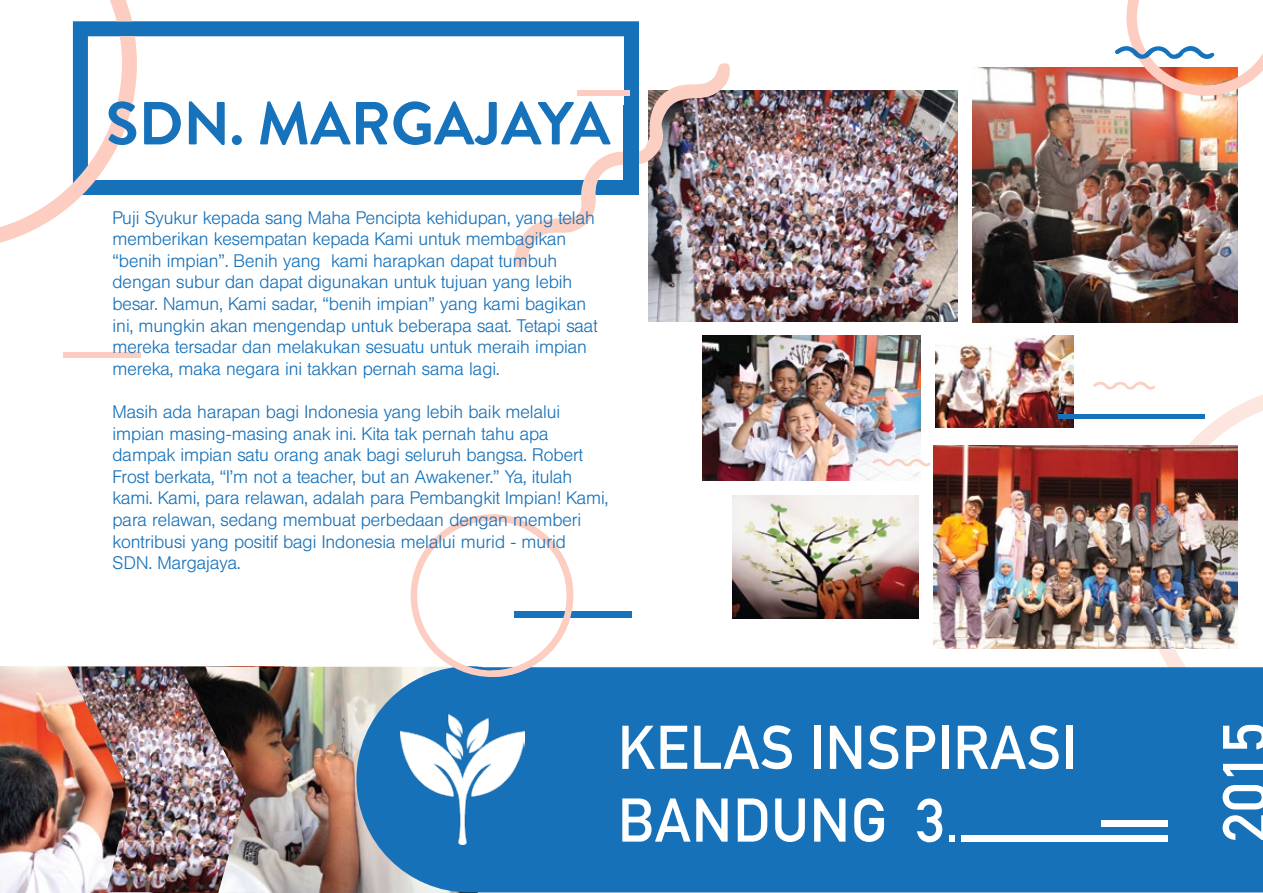
<style>
.page{position:relative;width:1263px;height:893px;background:#fff}
.page>*{position:absolute;margin:0;border:0;box-sizing:border-box;transform-origin:0 0}
.t1{font:700 60.6px "Brandon Grotesque";color:#1672ba}
.t2{font:700 60.6px "DIN Alternate";color:#fff}
.t3{font:300 18px/21.6px "Helvetica BQ";color:#1671b9}
</style>
<div class="page">
<svg style="left:1140px;top:394px;width:123px;height:272px"></svg>
<img style="left:648px;top:91px;width:310px;height:231px">
<img style="left:0;top:666px;width:180px;height:227px">
<img style="left:67px;top:666px;width:279px;height:226px">
<img style="left:180px;top:667px;width:298px;height:226px">
<div style="left:356px;top:666px;width:907px;height:226px;background:#1671b9"></div>
<svg style="left:137px;top:21px;width:502px;height:174px"></svg>
<img style="left:513px;top:63px;width:217px;height:205px">
<svg style="left:0;top:0;width:137px;height:243px"></svg>
<div style="left:514px;top:612px;width:117px;height:6px;background:#1672ba"></div>
<div style="left:577px;top:91px;width:52px;height:5px;background:#fccdc0"></div>
<svg style="left:411px;top:514px;width:162px;height:163px"></svg>
<div style="left:624px;top:105px;width:15px;height:75px;background:#1671b9"></div>
<img style="left:400px;top:715px;width:124px;height:130px">
<svg style="left:622px;top:726px;width:65px;height:43px"></svg>
<svg style="left:694px;top:725px;width:98px;height:44px"></svg>
<div style="left:814px;top:726px;width:6px;height:43px;background:#fff"></div>
<svg style="left:830px;top:726px;width:31px;height:43px"></svg>
<svg style="left:868px;top:725px;width:30px;height:44px"></svg>
<svg style="left:906px;top:726px;width:29px;height:43px"></svg>
<div style="left:942px;top:726px;width:6px;height:43px;background:#fff"></div>
<svg style="left:958px;top:725px;width:101px;height:44px"></svg>
<div style="left:1066px;top:726px;width:7px;height:43px;background:#fff"></div>
<svg style="left:622px;top:798px;width:106px;height:44px"></svg>
<svg style="left:738px;top:798px;width:29px;height:44px"></svg>
<svg style="left:775px;top:798px;width:30px;height:44px"></svg>
<svg style="left:814px;top:798px;width:31px;height:44px"></svg>
<svg style="left:854px;top:798px;width:30px;height:44px"></svg>
<div style="left:949px;top:835px;width:6px;height:7px;background:#fff"></div>
<div style="left:961px;top:835px;width:206px;height:7px;background:#fff"></div>
<div style="left:1101px;top:820px;width:66px;height:6px;background:#fff"></div>
<div style="left:64px;top:352px;width:77px;height:6px;background:#fccdc0"></div>
<svg style="left:1222px;top:815px;width:41px;height:25px"></svg>
<svg style="left:1222px;top:785px;width:41px;height:24px"></svg>
<svg style="left:1223px;top:764px;width:40px;height:12px"></svg>
<svg style="left:1223px;top:725px;width:40px;height:24px"></svg>
<img style="left:972px;top:68px;width:265px;height:254px">
<img style="left:702px;top:335px;width:218px;height:146px">
<img style="left:733px;top:496px;width:185px;height:123px">
<img style="left:936px;top:335px;width:138px;height:92px">
<div style="left:1059px;top:414px;width:146px;height:5px;background:#1672ba"></div>
<img style="left:933px;top:446px;width:304px;height:202px">
<svg style="left:872px;top:458px;width:59px;height:9px"></svg>
<svg style="left:1093px;top:381px;width:62px;height:9px"></svg>
<svg style="left:1114px;top:0;width:149px;height:96px"></svg>
<h1 class="t1" style="left:106px;top:81px;width:506px">SDN. MARGAJAYA</h1>
<p class="t3" style="left:112px;top:207px;width:486px">Puji Syukur kepada sang Maha Pencipta kehidupan, yang telah memberikan kesempatan kepada Kami untuk membagikan “benih impian”. Benih yang kami harapkan dapat tumbuh dengan subur dan dapat digunakan untuk tujuan yang lebih besar. Namun, Kami sadar, “benih impian” yang kami bagikan ini, mungkin akan mengendap untuk beberapa saat. Tetapi saat mereka tersadar dan melakukan sesuatu untuk meraih impian mereka, maka negara ini takkan pernah sama lagi.</p>
<p class="t3" style="left:112px;top:401px;width:497px">Masih ada harapan bagi Indonesia yang lebih baik melalui impian masing-masing anak ini. Kita tak pernah tahu apa dampak impian satu orang anak bagi seluruh bangsa. Robert Frost berkata, “I’m not a teacher, but an Awakener.” Ya, itulah kami. Kami, para relawan, adalah para Pembangkit Impian! Kami, para relawan, sedang membuat perbedaan dengan memberi kontribusi yang positif bagi Indonesia melalui murid - murid SDN. Margajaya.</p>
<h1 class="t2" style="left:916px;top:774px;width:31px">3</h1>
</div>
